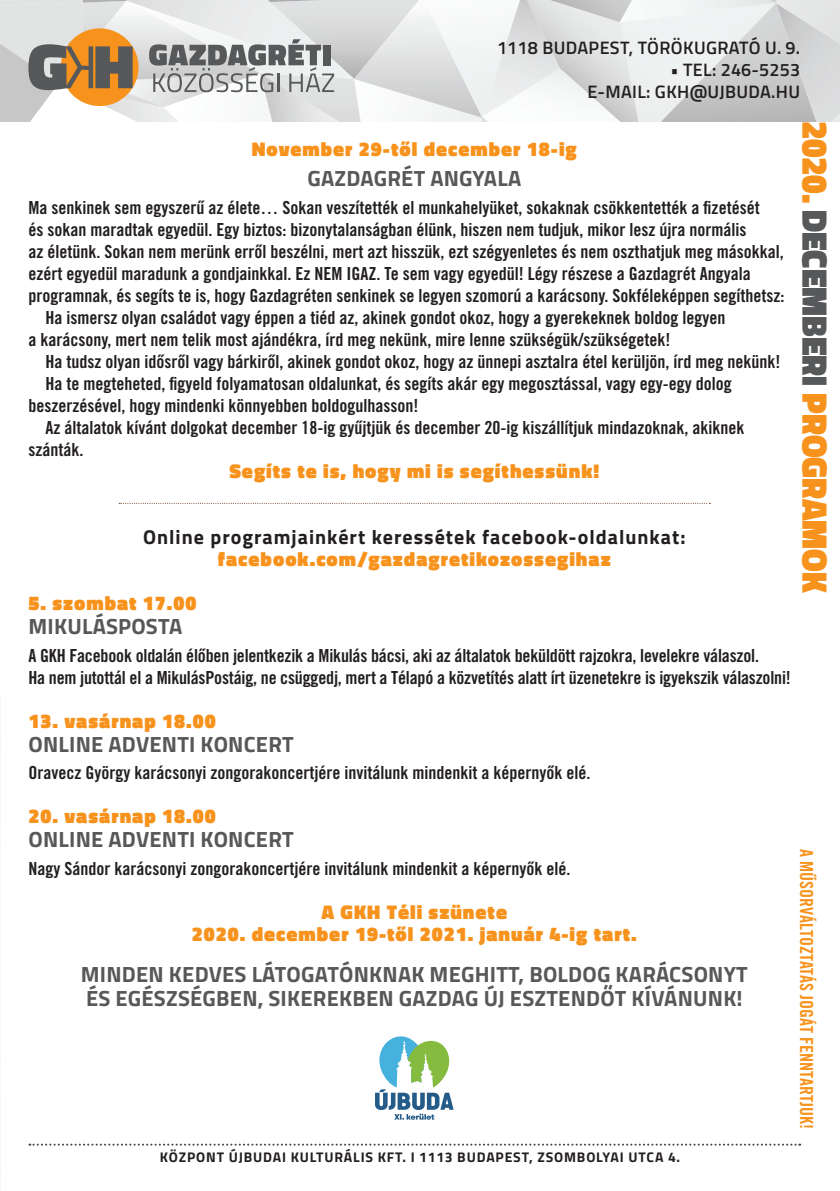
<style>
.page{position:relative;width:840px;height:1191px;background:#fff}
.page>*{position:absolute;margin:0;border:0;box-sizing:border-box;transform-origin:0 0}
.t1{font:900 36px "Titillium Web";color:#f7931d;scale:.94 1}
.t2{font:700 22px/24px "Titillium Web";letter-spacing:.01em;color:#57585a}
.t3{font:900 20px/22px "Titillium Web";letter-spacing:.05em;color:#f7931d;text-align:center}
.t4{font:700 20px "Titillium Web";letter-spacing:.05em;color:#231f20}
.t5{font:700 18px/22px "Trade Gothic Cond M";color:#231f20}
.t6{font:600 18px/22px "Titillium Web";letter-spacing:.02em;color:#231f20;text-align:right}
.t7{font:700 18px "Trade Gothic Cond M";color:#f7931d}
.t8{font:700 14px "Titillium Web";letter-spacing:.06em;color:#231f20}
.s1{color:#57585a}
</style>
<div class="page">
<hr style="left:0;top:0;width:1px;height:1191px;background:#f5f5fa">
<img style="left:272px;top:79px;width:88px;height:43px">
<img style="left:264px;top:92px;width:8px;height:29px">
<img style="left:179px;top:92px;width:60px;height:10px">
<img style="left:137px;top:92px;width:42px;height:30px">
<img style="left:133px;top:82px;width:30px;height:25px">
<img style="left:619px;top:22px;width:19px;height:100px">
<img style="left:559px;top:22px;width:60px;height:47px">
<img style="left:559px;top:0;width:60px;height:22px">
<img style="left:619px;top:0;width:97px;height:22px">
<img style="left:716px;top:0;width:59px;height:3px">
<img style="left:660px;top:3px;width:156px;height:119px">
<img style="left:831px;top:83px;width:8px;height:39px">
<img style="left:354px;top:2px;width:127px;height:116px">
<img style="left:354px;top:0;width:65px;height:2px">
<img style="left:422px;top:2px;width:60px;height:115px">
<img style="left:133px;top:0;width:221px;height:79px">
<img style="left:482px;top:69px;width:138px;height:53px">
<img style="left:482px;top:0;width:77px;height:116px">
<img style="left:133px;top:95px;width:4px;height:26px">
<img style="left:775px;top:0;width:64px;height:62px">
<svg style="left:29px;top:1143px;width:770px;height:2px"></svg>
<svg style="left:375px;top:1036px;width:78px;height:83px"></svg>
<svg style="left:149px;top:39px;width:185px;height:53px;background:#acadae"></svg>
<div style="left:61px;top:28px;width:77px;height:78px;background:#f7931d;border-radius:50%"></div>
<svg style="left:119px;top:503px;width:591px;height:1px"></svg>
<svg style="left:0;top:0;width:133px;height:122px"></svg>
<p class="t6" style="left:497px;top:36px;width:304px">1118 BUDAPEST, TÖRÖKUGRATÓ U. 9.</p>
<p class="t6" style="left:587px;top:58px;width:214px">• TEL: 246-5253<br>E-MAIL: GKH@UJBUDA.HU</p>
<p class="t3" style="left:252px;top:138px;width:326px">November 29-től december 18-ig</p>
<p class="t2" style="left:307px;top:165px;width:215px">GAZDAGRÉT ANGYALA</p>
<p class="t5" style="left:28px;top:196px;width:732px">Ma senkinek sem egyszerű az élete… Sokan veszítették el munkahelyüket, sokaknak csökkentették a fizetését</p>
<p class="t5" style="left:28px;top:218px;width:719px">és sokan maradtak egyedül. Egy biztos: bizonytalanságban élünk, hiszen nem tudjuk, mikor lesz újra normális</p>
<p class="t5" style="left:28px;top:240px;width:756px">az életünk. Sokan nem merünk erről beszélni, mert azt hisszük, ezt szégyenletes és nem oszthatjuk meg másokkal,</p>
<p class="t5" style="left:28px;top:262px;width:723px">ezért egyedül maradunk a gondjainkkal. Ez NEM IGAZ. Te sem vagy egyedül! Légy részese a Gazdagrét Angyala</p>
<p class="t5" style="left:28px;top:284px;width:757px">programnak, és segíts te is, hogy Gazdagréten senkinek se legyen szomorú a karácsony. Sokféleképpen segíthetsz:</p>
<p class="t5" style="left:45px;top:306px;width:681px">Ha ismersz olyan családot vagy éppen a tiéd az, akinek gondot okoz, hogy a gyerekeknek boldog legyen</p>
<p class="t5" style="left:28px;top:328px;width:643px">a karácsony, mert nem telik most ajándékra, írd meg nekünk, mire lenne szükségük/szükségetek!</p>
<p class="t5" style="left:45px;top:350px;width:736px">Ha tudsz olyan idősről vagy bárkiről, akinek gondot okoz, hogy az ünnepi asztalra étel kerüljön, írd meg nekünk!</p>
<p class="t5" style="left:45px;top:372px;width:687px">Ha te megteheted, figyeld folyamatosan oldalunkat, és segíts akár egy megosztással, vagy egy-egy dolog</p>
<p class="t5" style="left:28px;top:394px;width:391px">beszerzésével, hogy mindenki könnyebben boldogulhasson!</p>
<p class="t5" style="left:45px;top:416px;width:700px">Az általatok kívánt dolgokat december 18-ig gyűjtjük és december 20-ig kiszállítjuk mindazoknak, akiknek</p>
<p class="t5" style="left:28px;top:438px;width:56px">szánták.</p>
<p class="t3" style="left:229px;top:460px;width:371px">Segíts te is, hogy mi is segíthessünk!</p>
<h1 class="t1" style="left:841px;top:120px;width:504px;rotate:90deg">2020. <span class="s1">decemberi</span> programok</h1>
<p class="t4" style="left:143px;top:521px;width:543px">ONLINE PROGRAMJAINKÉRT KERESSÉTEK FACEBOOK-OLDALUNKAT:</p>
<p class="t3" style="left:218px;top:548px;width:394px">facebook.com/gazdagretikozossegihaz</p>
<p class="t3" style="left:28px;top:592px;width:169px">5. szombat 17.00</p>
<p class="t2" style="left:29px;top:613px;width:155px">MIKULÁSPOSTA</p>
<p class="t5" style="left:28px;top:644px;width:763px">A GKH Facebook oldalán élőben jelentkezik a Mikulás bácsi, aki az általatok beküldött rajzokra, levelekre válaszol.<br>Ha nem jutottál el a MikulásPostáig, ne csüggedj, mert a Télapó a közvetítés alatt írt üzenetekre is igyekszik válaszolni!</p>
<p class="t3" style="left:28px;top:709px;width:189px">13. vasárnap 18.00</p>
<p class="t2" style="left:29px;top:731px;width:267px">ONLINE ADVENTI KONCERT</p>
<p class="t5" style="left:28px;top:761px;width:563px">Oravecz György karácsonyi zongorakoncertjére invitálunk mindenkit a képernyők elé.</p>
<p class="t3" style="left:28px;top:805px;width:189px">20. vasárnap 18.00</p>
<p class="t2" style="left:29px;top:826px;width:267px">ONLINE ADVENTI KONCERT</p>
<p class="t5" style="left:28px;top:857px;width:543px">Nagy Sándor karácsonyi zongorakoncertjére invitálunk mindenkit a képernyők elé.</p>
<p class="t3" style="left:192px;top:901px;width:446px">A GKH Téli szünete<br>2020. december 19-től 2021. január 4-ig tart.</p>
<p class="t2" style="left:81px;top:961px;width:668px">MINDEN KEDVES LÁTOGATÓNKNAK MEGHITT, BOLDOG KARÁCSONYT<br>ÉS EGÉSZSÉGBEN, SIKEREKBEN GAZDAG ÚJ ESZTENDŐT KÍVÁNUNK!</p>
<p class="t7" style="left:817px;top:849px;width:281px;rotate:90deg">A MŰSORVÁLTOZTATÁS JOGÁT FENNTARTJUK!</p>
<p class="t8" style="left:160px;top:1146px;width:521px">KÖZPONT ÚJBUDAI KULTURÁLIS KFT. I 1113 BUDAPEST, ZSOMBOLYAI UTCA 4.</p>
</div>
